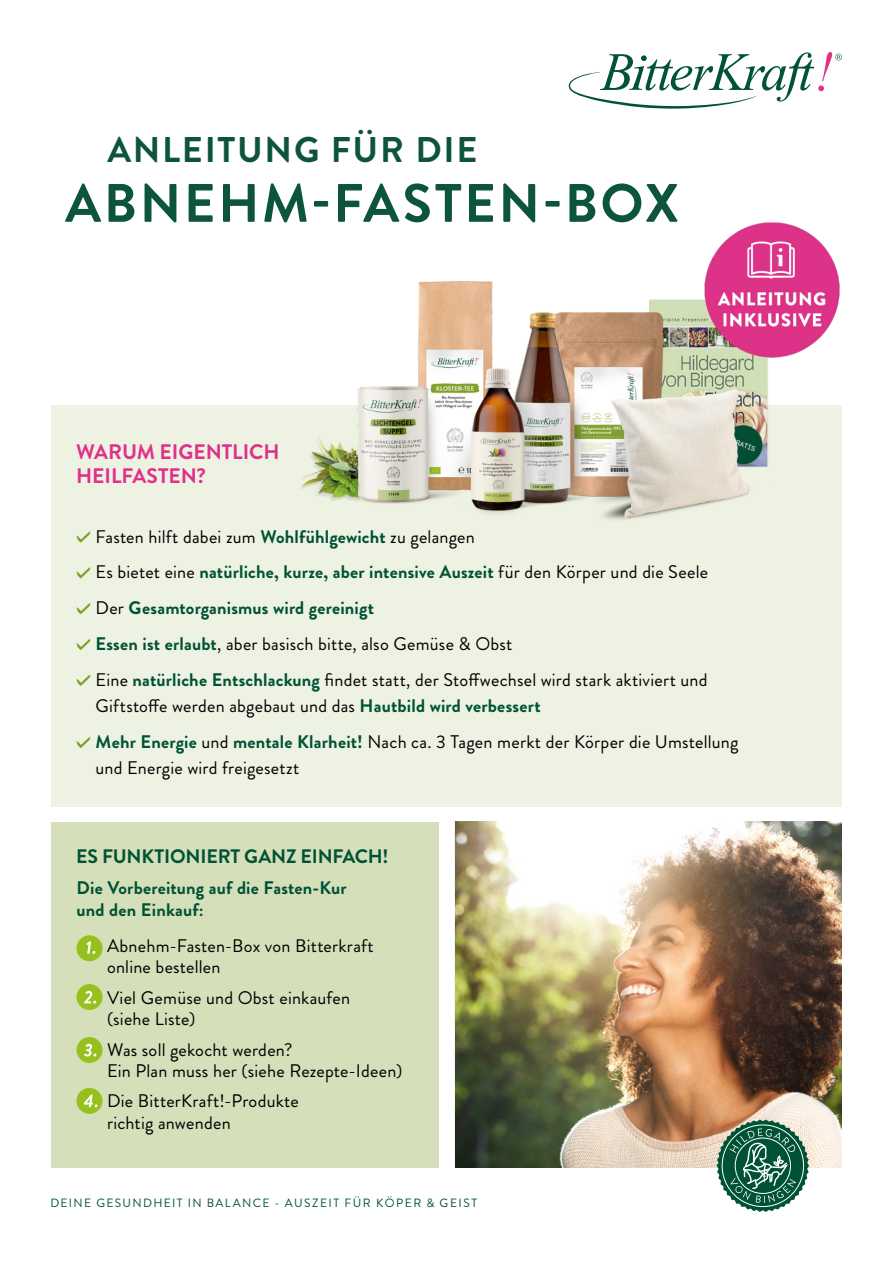
<style>
.page{position:relative;width:893px;height:1263px;background:#fff}
.page>*{position:absolute;margin:0;border:0;box-sizing:border-box;transform-origin:0 0}
.t1{font:700 54px "Brandon Grotesque";letter-spacing:.045em;color:#0d553a}
.t2{font:700 35.7px "Brandon Grotesque";letter-spacing:.05em;color:#0d553a}
.t3{font:700 21px/23.7px "Brandon Grotesque";letter-spacing:-.005em;color:#e0318a}
.t4{font:700 19.5px "Brandon Grotesque";letter-spacing:-.01em;color:#005235}
.t5{font:18.3px/35.8px "Brandon Grotesque";letter-spacing:.01em;color:#000}
.t6{font:18.15px/21.8px "Brandon Grotesque";letter-spacing:.01em;color:#000}
.t7{font:700 18.15px/21.8px "Brandon Grotesque";letter-spacing:.01em;color:#005235}
.t8{font:12px "Brandon Grotesque";letter-spacing:.115em;color:#005235}
.s1{font-weight:700;color:#005235}
</style>
<div class="page">
<img style="left:455px;top:822px;width:387px;height:345px">
<div style="left:51px;top:405px;width:791px;height:402px;background:#eef2e3"></div>
<svg style="left:76px;top:531px;width:15px;height:12px"></svg>
<svg style="left:76px;top:567px;width:15px;height:11px"></svg>
<svg style="left:76px;top:603px;width:15px;height:11px"></svg>
<svg style="left:76px;top:638px;width:15px;height:12px"></svg>
<svg style="left:76px;top:674px;width:15px;height:12px"></svg>
<svg style="left:76px;top:736px;width:15px;height:12px"></svg>
<div style="left:51px;top:822px;width:387px;height:345px;background:#d5dfba"></div>
<div style="left:77px;top:935px;width:25px;height:26px;background:#95c11f;border-radius:50%"></div>
<svg style="left:87px;top:941px;width:8px;height:13px"></svg>
<div style="left:77px;top:984px;width:25px;height:26px;background:#95c11f;border-radius:50%"></div>
<svg style="left:84px;top:991px;width:12px;height:12px"></svg>
<div style="left:77px;top:1037px;width:25px;height:26px;background:#95c11f;border-radius:50%"></div>
<svg style="left:84px;top:1044px;width:12px;height:12px"></svg>
<div style="left:77px;top:1088px;width:25px;height:26px;background:#95c11f;border-radius:50%"></div>
<svg style="left:84px;top:1095px;width:14px;height:12px"></svg>
<svg style="left:717px;top:1119px;width:92px;height:93px;background:#5e8d78"></svg>
<svg style="left:593px;top:52px;width:249px;height:21px"></svg>
<img style="left:301px;top:73px;width:539px;height:447px">
<h2 class="t2" style="left:107px;top:125px;width:371px">ANLEITUNG FÜR DIE</h2>
<h1 class="t1" style="left:65px;top:165px;width:615px">ABNEHM-FASTEN-BOX</h1>
<p class="t3" style="left:76px;top:441px;width:205px">WARUM EIGENTLICH<br>HEILFASTEN?</p>
<p class="t5" style="left:96px;top:519px;width:614px">Fasten hilft dabei zum <span class="s1">Wohlfühlgewicht</span> zu gelangen<br>Es bietet eine <span class="s1">natürliche, kurze, aber intensive Auszeit</span> für den Körper und die Seele Der <span class="s1">Gesamtorganismus wird gereinigt<br>Essen ist erlaubt</span>, aber basisch bitte, also Gemüse &amp; Obst<br>Eine <span class="s1">natürliche Entschlackung</span> findet statt, der Stoffwechsel wird stark aktiviert und</p>
<p class="t5" style="left:96px;top:688px;width:644px">Giftstoffe werden abgebaut und das <span class="s1">Hautbild wird verbessert<br>Mehr Energie</span> und <span class="s1">mentale Klarheit!</span> Nach ca. 3 Tagen merkt der Körper die Umstellung</p>
<p class="t5" style="left:96px;top:750px;width:205px">und Energie wird freigesetzt</p>
<p class="t4" style="left:76px;top:842px;width:314px">ES FUNKTIONIERT GANZ EINFACH!</p>
<p class="t7" style="left:77px;top:877px;width:272px">Die Vorbereitung auf die Fasten-Kur und den Einkauf:</p>
<p class="t6" style="left:107px;top:935px;width:268px">Abnehm-Fasten-Box von Bitterkraft online bestellen</p>
<p class="t6" style="left:107px;top:987px;width:245px">Viel Gemüse und Obst einkaufen (siehe Liste)</p>
<p class="t6" style="left:107px;top:1039px;width:297px">Was soll gekocht werden?<br>Ein Plan muss her (siehe Rezepte-Ideen)</p>
<p class="t6" style="left:107px;top:1090px;width:193px">Die BitterKraft!-Produkte richtig anwenden</p>
<p class="t8" style="left:50px;top:1195px;width:428px">DEINE GESUNDHEIT IN BALANCE - AUSZEIT FÜR KÖPER &amp; GEIST</p>
</div>
